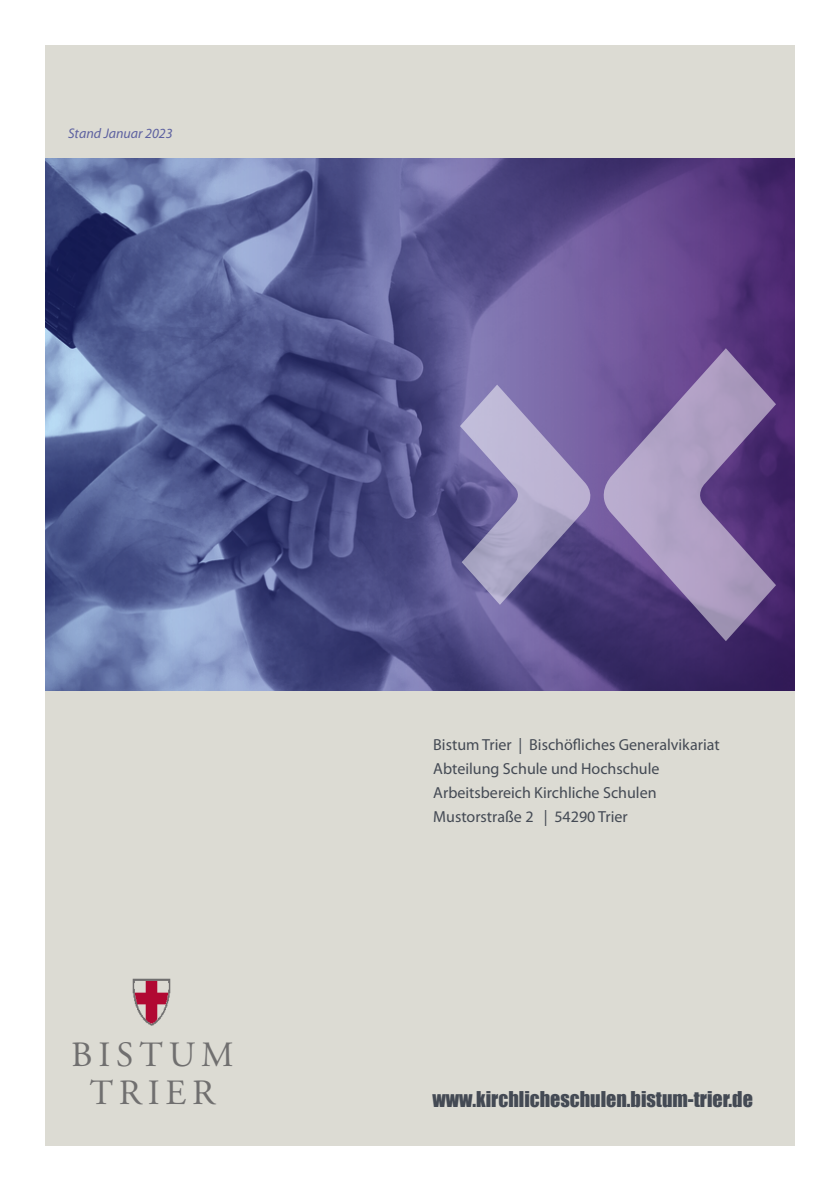
<style>
.page{position:relative;width:840px;height:1191px;background:#fff}
.page>*{position:absolute;margin:0;border:0;box-sizing:border-box;transform-origin:0 0}
.t1{font:35.6px "Adobe Garamond Pro";letter-spacing:.165em;color:#706f6f}
.headline_impact{font:20px "Impact";color:#444a54}
.impressum{font:16px "Myriad Pro";color:#444a54}
.impressum-2{font:italic 14px "Myriad Pro";color:#5d61a0}
</style>
<div class="page">
<div style="left:45px;top:45px;width:749px;height:1100px;background:#dcdbd3"></div>
<img style="left:45px;top:159px;width:749px;height:532px">
<svg style="left:594px;top:348px;width:181px;height:293px;background:#7f6a9f"></svg>
<svg style="left:459px;top:384px;width:138px;height:221px;background:#897fae"></svg>
<img style="left:132px;top:978px;width:39px;height:48px">
<p class="impressum-2" style="left:68px;top:125px;width:106px">Stand Januar 2023</p>
<p class="t1" style="left:71px;top:1032px;width:164px">BISTUM</p>
<p class="t1" style="left:90px;top:1071px;width:127px">TRIER</p>
<p class="impressum" style="left:433px;top:735px;width:288px">Bistum Trier | Bischöfliches Generalvikariat</p>
<p class="impressum" style="left:433px;top:759px;width:228px">Abteilung Schule und Hochschule</p>
<p class="impressum" style="left:433px;top:783px;width:225px">Arbeitsbereich Kirchliche Schulen</p>
<p class="impressum" style="left:433px;top:807px;width:196px">Mustorstraße 2 | 54290 Trier</p>
<p class="headline_impact" style="left:432px;top:1083px;width:322px">www.kirchlicheschulen.bistum-trier.de</p>
</div>
